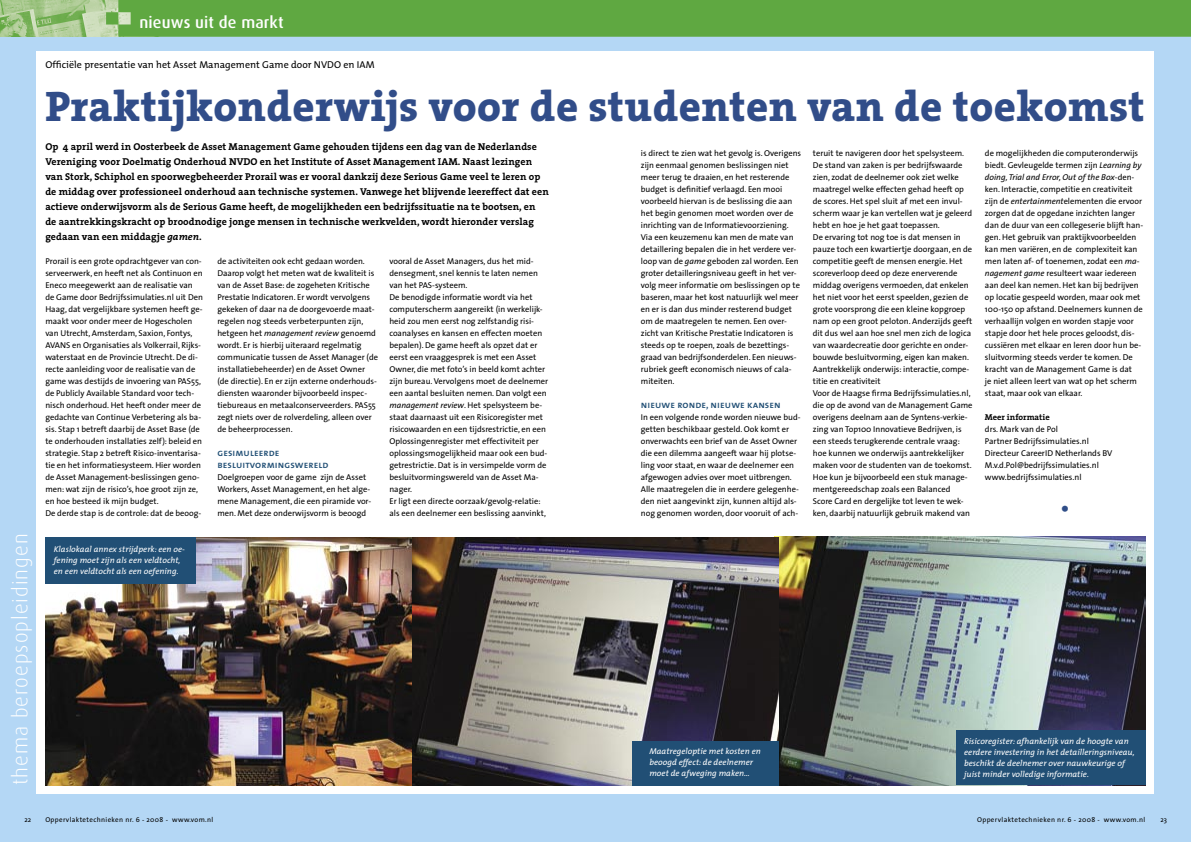
<style>
.page{position:relative;width:1191px;height:842px;background:#fff}
.page>*{position:absolute;margin:0;border:0;box-sizing:border-box;transform-origin:0 0}
.kop{font:800 43px "The Serif";letter-spacing:.01em;color:#314d89}
.platte_tekst{font:25px "The Sans";color:#304e88}
.platte_tekst-2{font:300 21px "Dax";letter-spacing:.05em;color:#fff}
.t1{font:500 16.2px "Dax";letter-spacing:.01em;color:#fff}
.intro{font:700 10px/15px "The Serif";letter-spacing:.005em;color:#000}
.chapeau{font:10px "The Mix";letter-spacing:.005em;color:#000}
.subkop{font:10px/12px "The Mix Semi Bold Caps";letter-spacing:.01em;color:#214f75}
.platte_tekst-3{font:8.5px/12px "The Sans";color:#000}
.bijschrift{font:italic 8.5px/11px "The Mix";letter-spacing:.005em;color:#fff}
.bold_serif{font:700 8.5px "The Serif";color:#000}
.t2{font:7px "The Sans";letter-spacing:.05em;color:#000}
.s1{font-style:italic}
</style>
<div class="page">
<div style="left:0;top:30px;width:595px;height:812px;background:#b4d7f5"></div>
<img style="left:0;top:0;width:106px;height:37px">
<div style="left:595px;top:30px;width:596px;height:812px;background:#b4d7f5"></div>
<div style="left:106px;top:0;width:1085px;height:37px;background:#5fa841"></div>
<div style="left:37px;top:51px;width:1117px;height:743px;background:#fff"></div>
<img style="left:774px;top:537px;width:371px;height:248px">
<div style="left:955px;top:730px;width:190px;height:55px;background:#214f75"></div>
<img style="left:45px;top:538px;width:367px;height:247px">
<img style="left:412px;top:538px;width:367px;height:247px">
<div style="left:45px;top:538px;width:151px;height:46px;background:#214f75"></div>
<div style="left:632px;top:741px;width:147px;height:44px;background:#214f75"></div>
<p class="t1" style="left:139px;top:14px;width:146px">nieuws uit de markt</p>
<p class="chapeau" style="left:45px;top:56px;width:331px">Officiële presentatie van het Asset Management Game door NVDO en IAM</p>
<p class="kop" style="left:45px;top:70px;width:1101px">Praktijkonderwijs voor de studenten van de toekomst</p>
<p class="platte_tekst-2" style="left:9px;top:785px;width:253px;rotate:-90deg">thema beroepsopleidingen</p>
<p class="intro" style="left:45px;top:139px;width:505px">Op 4 april werd in Oosterbeek de Asset Management Game gehouden tijdens een dag van de Nederlandse Vereniging voor Doelmatig Onderhoud NVDO en het Institute of Asset Management IAM. Naast lezingen van Stork, Schiphol en spoorwegbeheerder Prorail was er vooral dankzij deze Serious Game veel te leren op de middag over professioneel onderhoud aan technische systemen. Vanwege het blijvende leereffect dat een actieve onderwijsvorm als de Serious Game heeft, de mogelijkheden een bedrijfssituatie na te bootsen, en de aantrekkingskracht op broodnodige jonge mensen in technische werkvelden, wordt hieronder verslag gedaan van een middagje <span class="s1">gamen</span>.</p>
<p class="platte_tekst-3" style="left:45px;top:255px;width:159px">Prorail is een grote opdrachtgever van con&shy;serveerwerk, en heeft net als Continuon en Eneco meegewerkt aan de realisatie van de Game door Bedrijfssimulaties.nl uit Den Haag, dat vergelijkbare systemen heeft ge&shy;maakt voor onder meer de Hogescholen van Utrecht, Amsterdam, Saxion, Fontys, AVANS en Organisaties als Volkerrail, Rijks&shy;waterstaat en de Provincie Utrecht. De di&shy;recte aanleiding voor de realisatie van de game was destijds de invoering van PAS55, de Publicly Available Standard voor tech&shy;nisch onderhoud. Het heeft onder meer de gedachte van Continue Verbetering als ba&shy;sis. Stap 1 betreft daarbij de Asset Base (de te onderhouden installaties zelf): beleid en strategie. Stap 2 betreft Risico-inventarisa&shy;tie en het informatiesysteem. Hier worden de Asset Management-beslissingen geno&shy;men: wat zijn de risico’s, hoe groot zijn ze, en hoe besteed ik mijn budget.</p>
<p class="platte_tekst-3" style="left:45px;top:507px;width:158px">De derde stap is de controle: dat de beoog-</p>
<p class="bijschrift" style="left:54px;top:544px;width:133px">Klaslokaal annex strijdperk: een oe&shy;fening moet zijn als een veldtocht, en een veldtocht als een oefening.</p>
<p class="platte_tekst-3" style="left:217px;top:255px;width:162px">de activiteiten ook echt gedaan worden.<br>Daarop volgt het meten wat de kwaliteit is van de Asset Base: de zogeheten Kritische Prestatie Indicatoren. Er wordt vervolgens gekeken of daar na de doorgevoerde maat&shy;regelen nog steeds verbeterpunten zijn, hetgeen het <span class="s1">management review</span> genoemd wordt. Er is hierbij uiteraard regelmatig communicatie tussen de Asset Manager (de installatiebeheerder) en de Asset Owner (de directie). En er zijn externe onderhouds&shy;diensten waaronder bijvoorbeeld inspec&shy;tiebureaus en metaalconserveerders. PAS55 zegt niets over de rolverdeling, alleen over de beheerprocessen.</p>
<p class="subkop" style="left:217px;top:446px;width:113px">gesimuleerde besluitvormingswereld</p>
<p class="platte_tekst-3" style="left:217px;top:471px;width:155px">Doelgroepen voor de game zijn de Asset Workers, Asset Management, en het alge&shy;mene Management, die een piramide vor&shy;men. Met deze onderwijsvorm is beoogd</p>
<p class="platte_tekst-3" style="left:389px;top:255px;width:150px">vooral de Asset Managers, dus het mid&shy;densegment, snel kennis te laten nemen van het PAS-systeem.</p>
<p class="platte_tekst-3" style="left:389px;top:291px;width:160px">De benodigde informatie wordt via het computerscherm aangereikt (in werkelijk&shy;heid zou men eerst nog zelfstandig risi&shy;coanalyses en kansen en effecten moeten bepalen). De game heeft als opzet dat er eerst een vraaggesprek is met een Asset Owner, die met foto’s in beeld komt achter zijn bureau. Vervolgens moet de deelnemer een aantal besluiten nemen. Dan volgt een <span class="s1">management review</span>. Het spelsysteem be&shy;staat daarnaast uit een Risicoregister met risicowaarden en een tijdsrestrictie, en een Oplossingenregister met effectiviteit per oplossingsmogelijkheid maar ook een bud&shy;getrestrictie. Dat is in versimpelde vorm de besluitvormingswereld van de Asset Ma&shy;nager.</p>
<p class="platte_tekst-3" style="left:389px;top:495px;width:158px">Er ligt een directe oorzaak/gevolg-relatie: als een deelnemer een beslissing aanvinkt,</p>
<p class="platte_tekst-3" style="left:641px;top:147px;width:162px">is direct te zien wat het gevolg is. Overigens zijn eenmaal genomen beslissingen niet meer terug te draaien, en het resterende budget is definitief verlaagd. Een mooi voorbeeld hiervan is de beslissing die aan het begin genomen moet worden over de inrichting van de Informatievoorziening.<br>Via een keuzemenu kan men de mate van detaillering bepalen die in het verdere ver&shy;loop van de <span class="s1">game</span> geboden zal worden. Een groter detailleringsniveau geeft in het ver&shy;volg meer informatie om beslissingen op te baseren, maar het kost natuurlijk wel meer en er is dan dus minder resterend budget om de maatregelen te nemen. Een over&shy;zicht van Kritische Prestatie Indicatoren is steeds op te roepen, zoals de bezettings&shy;graad van bedrijfsonderdelen. Een nieuws&shy;rubriek geeft economisch nieuws of cala&shy;miteiten.</p>
<p class="subkop" style="left:641px;top:398px;width:141px">nieuwe ronde, nieuwe kansen</p>
<p class="platte_tekst-3" style="left:641px;top:411px;width:161px">In een volgende ronde worden nieuwe bud&shy;getten beschikbaar gesteld. Ook komt er onverwachts een brief van de Asset Owner die een dilemma aangeeft waar hij plotse&shy;ling voor staat, en waar de deelnemer een afgewogen advies over moet uitbrengen.</p>
<p class="platte_tekst-3" style="left:641px;top:483px;width:159px">Alle maatregelen die in eerdere gelegenhe&shy;den niet aangevinkt zijn, kunnen altijd als&shy;nog genomen worden, door vooruit of ach-</p>
<p class="platte_tekst-3" style="left:813px;top:147px;width:153px">teruit te navigeren door het spelsysteem.</p>
<p class="platte_tekst-3" style="left:813px;top:159px;width:161px">De stand van zaken is per bedrijfswaarde zien, zodat de deelnemer ook ziet welke maatregel welke effecten gehad heeft op de scores. Het spel sluit af met een invul&shy;scherm waar je kan vertellen wat je geleerd hebt en hoe je het gaat toepassen.</p>
<p class="platte_tekst-3" style="left:813px;top:231px;width:161px">De ervaring tot nog toe is dat mensen in pauze toch een kwartiertje doorgaan, en de competitie geeft de mensen energie. Het scoreverloop deed op deze enerverende middag overigens vermoeden, dat enkelen het niet voor het eerst speelden, gezien de grote voorsprong die een kleine kopgroep nam op een groot peloton. Anderzijds geeft dit dus wel aan hoe snel men zich de logica van waardecreatie door gerichte en onder&shy;bouwde besluitvorming, eigen kan maken.</p>
<p class="platte_tekst-3" style="left:813px;top:363px;width:158px">Aantrekkelijk onderwijs: interactie, compe&shy;titie en creativiteit</p>
<p class="platte_tekst-3" style="left:813px;top:387px;width:161px">Voor de Haagse firma Bedrijfssimulaties.nl, die op de avond van de Management Game overigens deelnam aan de Syntens-verkie&shy;zing van Top100 Innovatieve Bedrijven, is een steeds terugkerende centrale vraag: hoe kunnen we onderwijs aantrekkelijker maken voor de studenten van de toekomst.<br>Hoe kun je bijvoorbeeld een stuk manage&shy;mentgereedschap zoals een Balanced<br>Score Card en dergelijke tot leven te wek&shy;ken, daarbij natuurlijk gebruik makend van</p>
<p class="platte_tekst-3" style="left:985px;top:147px;width:160px">de mogelijkheden die computeronderwijs biedt. Gevleugelde termen zijn <span class="s1">Learning by doing, Trial and Error, Out of the Box</span>-den&shy;ken. Interactie, competitie en creativiteit zijn de <span class="s1">entertainment</span>elementen die ervoor zorgen dat de opgedane inzichten langer dan de duur van een collegeserie blijft han&shy;gen. Het gebruik van praktijkvoorbeelden kan men variëren, en de complexiteit kan men laten af- of toenemen, zodat een <span class="s1">ma&shy;nagement game</span> resulteert waar iedereen aan deel kan nemen. Het kan bij bedrijven op locatie gespeeld worden, maar ook met 100-150 op afstand. Deelnemers kunnen de verhaallijn volgen en worden stapje voor stapje door het hele proces geloodst, dis&shy;cussiëren met elkaar en leren door hun be&shy;sluitvorming steeds verder te komen. De kracht van de Management Game is dat<br>je niet alleen leert van wat op het scherm staat, maar ook van elkaar.</p>
<p class="bold_serif" style="left:985px;top:410px;width:66px">Meer informatie</p>
<p class="platte_tekst-3" style="left:985px;top:423px;width:74px">drs. Mark van de Pol</p>
<p class="platte_tekst-3" style="left:985px;top:435px;width:105px">Partner Bedrijfssimulaties.nl</p>
<p class="platte_tekst-3" style="left:985px;top:447px;width:129px">Directeur CareerID Netherlands BV</p>
<p class="platte_tekst-3" style="left:985px;top:459px;width:115px">M.v.d.Pol@bedrijfssimulaties.nl</p>
<p class="platte_tekst-3" style="left:985px;top:471px;width:98px">www.bedrijfssimulaties.nl</p>
<p class="platte_tekst" style="left:1060px;top:487px;width:12px">•</p>
<p class="bijschrift" style="left:649px;top:745px;width:113px">Maatregeloptie met kosten en beoogd effect: de deelnemer moet de afweging maken…</p>
<p class="bijschrift" style="left:964px;top:736px;width:172px">Risicoregister: afhankelijk van de hoogte van eerdere investering in het detailleringsniveau, beschikt de deelnemer over nauwkeurige of juist minder volledige informatie.</p>
<p class="t2" style="left:24px;top:813px;width:8px">22</p>
<p class="t2" style="left:45px;top:813px;width:169px">Oppervlaktetechnieken nr. 6 - 2008 - www.vom.nl</p>
<p class="t2" style="left:977px;top:813px;width:169px">Oppervlaktetechnieken nr. 6 - 2008 - www.vom.nl</p>
<p class="t2" style="left:1160px;top:813px;width:8px">23</p>
</div>
